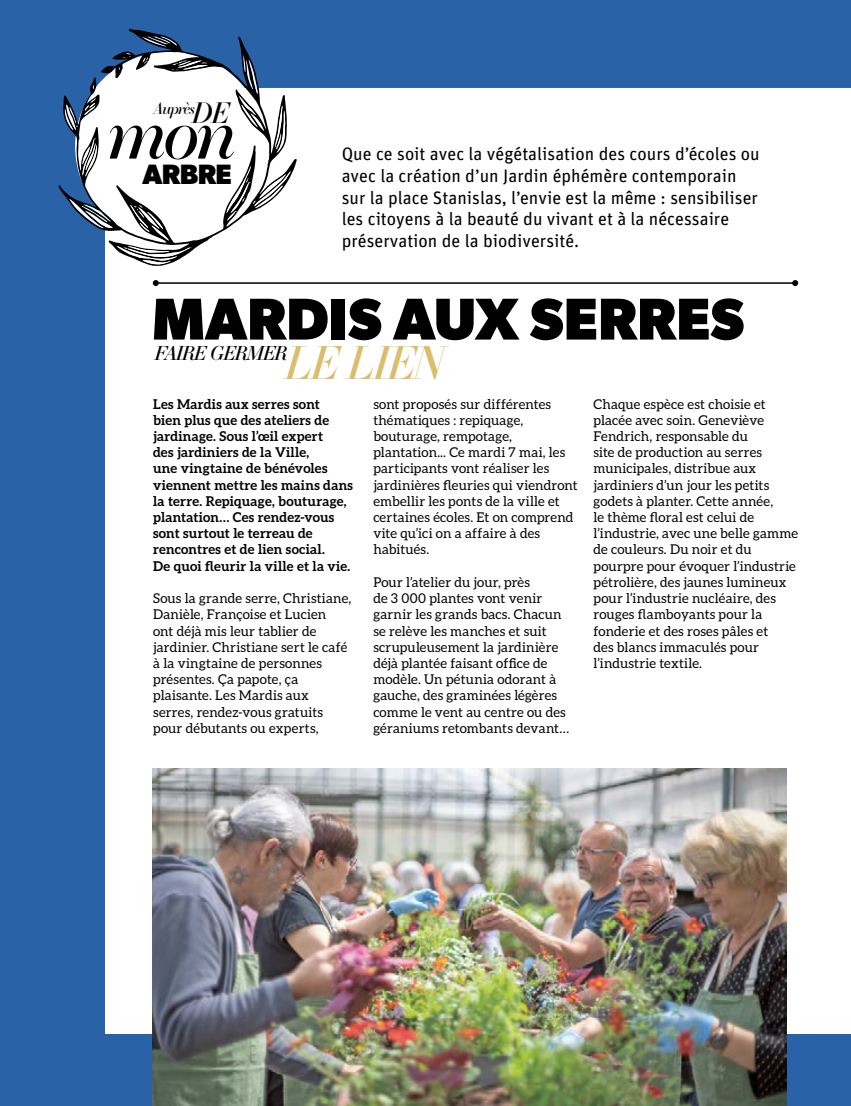
<style>
.page{position:relative;width:851px;height:1106px;background:#fff}
.page>*{position:absolute;margin:0;border:0;box-sizing:border-box;transform-origin:0 0}
.t1{font:italic 74.1px "Essonnes Headline";color:#000}
.t2{font:700 59.1px "Gibson";color:#000}
.t3{font:italic 44.85px "Essonnes Headline";letter-spacing:-.05em;color:#dabe6d}
.t4{font:700 28.05px "Gibson";letter-spacing:-.02em;color:#000}
.t5{font:italic 28.05px "Essonnes Headline";color:#000}
.t6{font:italic 19.05px "Essonnes Display";letter-spacing:-.05em;color:#000}
.t7{font:18px/21.6px "FF Unit Pro";color:#000}
.t8{font:italic 15.9px "Essonnes Headline";letter-spacing:-.065em;color:#000}
.t9{font:13.5px/16.2px "Aleo";letter-spacing:.015em;color:#000}
.t10{font:700 13.5px/16.2px "Aleo";letter-spacing:.02em;color:#000}
</style>
<div class="page">
<div style="left:0;top:0;width:850px;height:1106px;background:#2962a7"></div>
<div style="left:105px;top:88px;width:745px;height:947px;background:#fff"></div>
<svg style="left:58px;top:29px;width:239px;height:237px;fill:#fff"></svg>
<svg style="left:65px;top:104px;width:13px;height:26px"></svg>
<svg style="left:122px;top:53px;width:9px;height:5px"></svg>
<svg style="left:142px;top:57px;width:6px;height:7px"></svg>
<svg style="left:171px;top:57px;width:37px;height:13px"></svg>
<svg style="left:239px;top:55px;width:28px;height:76px"></svg>
<svg style="left:84px;top:98px;width:14px;height:17px"></svg>
<svg style="left:275px;top:104px;width:10px;height:49px"></svg>
<svg style="left:82px;top:138px;width:15px;height:39px"></svg>
<svg style="left:69px;top:199px;width:44px;height:29px"></svg>
<svg style="left:226px;top:166px;width:64px;height:55px"></svg>
<svg style="left:130px;top:205px;width:39px;height:35px"></svg>
<svg style="left:117px;top:246px;width:74px;height:19px"></svg>
<svg style="left:139px;top:33px;width:38px;height:15px"></svg>
<img style="left:153px;top:769px;width:633px;height:337px">
<hr style="left:156px;top:282px;width:639px;height:2px;background:#000">
<svg style="left:153px;top:280px;width:6px;height:6px"></svg>
<svg style="left:792px;top:280px;width:6px;height:6px"></svg>
<h3 class="t5" style="left:192px;top:92px;width:39px">DE</h3>
<p class="t8" style="left:154px;top:97px;width:43px">Auprès</p>
<h1 class="t1" style="left:108px;top:78px;width:130px">mon</h1>
<h3 class="t4" style="left:142px;top:157px;width:91px">ARBRE</h3>
<p class="t7" style="left:341px;top:142px;width:419px">Que ce soit avec la végétalisation des cours d’écoles ou avec la création d’un Jardin éphémère contemporain sur la place Stanislas, l’envie est la même : sensibiliser les citoyens à la beauté du vivant et à la nécessaire préservation de la biodiversité.</p>
<h2 class="t2" style="left:152px;top:284px;width:593px">MARDIS AUX SERRES</h2>
<h3 class="t3" style="left:285px;top:330px;width:161px">LE LIEN</h3>
<h3 class="t6" style="left:155px;top:339px;width:134px">FAIRE GERMER</h3>
<p class="t10" style="left:153px;top:395px;width:201px">Les Mardis aux serres sont<br>bien plus que des ateliers de jardinage. Sous l’œil expert<br>des jardiniers de la Ville,<br>une vingtaine de bénévoles viennent mettre les mains dans la terre. Repiquage, bouturage, plantation… Ces rendez-vous sont surtout le terreau de rencontres et de lien social.<br>De quoi fleurir la ville et la vie.</p>
<p class="t9" style="left:153px;top:590px;width:200px">Sous la grande serre, Christiane,<br>Danièle, Françoise et Lucien<br>ont déjà mis leur tablier de jardinier. Christiane sert le café à la vingtaine de personnes présentes. Ça papote, ça plaisante. Les Mardis aux serres, rendez-vous gratuits pour débutants ou experts,</p>
<p class="t9" style="left:373px;top:395px;width:206px">sont proposés sur différentes thématiques : repiquage, bouturage, rempotage, plantation... Ce mardi 7 mai, les participants vont réaliser les jardinières fleuries qui viendront embellir les ponts de la ville et certaines écoles. Et on comprend vite qu’ici on a affaire à des habitués.</p>
<p class="t9" style="left:373px;top:574px;width:197px">Pour l’atelier du jour, près<br>de 3 000 plantes vont venir garnir les grands bacs. Chacun se relève les manches et suit scrupuleusement la jardinière déjà plantée faisant office de modèle. Un pétunia odorant à gauche, des graminées légères comme le vent au centre ou des géraniums retombants devant…</p>
<p class="t9" style="left:593px;top:395px;width:206px">Chaque espèce est choisie et placée avec soin. Geneviève<br>Fendrich, responsable du<br>site de production au serres municipales, distribue aux jardiniers d’un jour les petits godets à planter. Cette année,<br>le thème floral est celui de l’industrie, avec une belle gamme de couleurs. Du noir et du pourpre pour évoquer l’industrie pétrolière, des jaunes lumineux pour l’industrie nucléaire, des rouges flamboyants pour la fonderie et des roses pâles et<br>des blancs immaculés pour l’industrie textile.</p>
</div>
